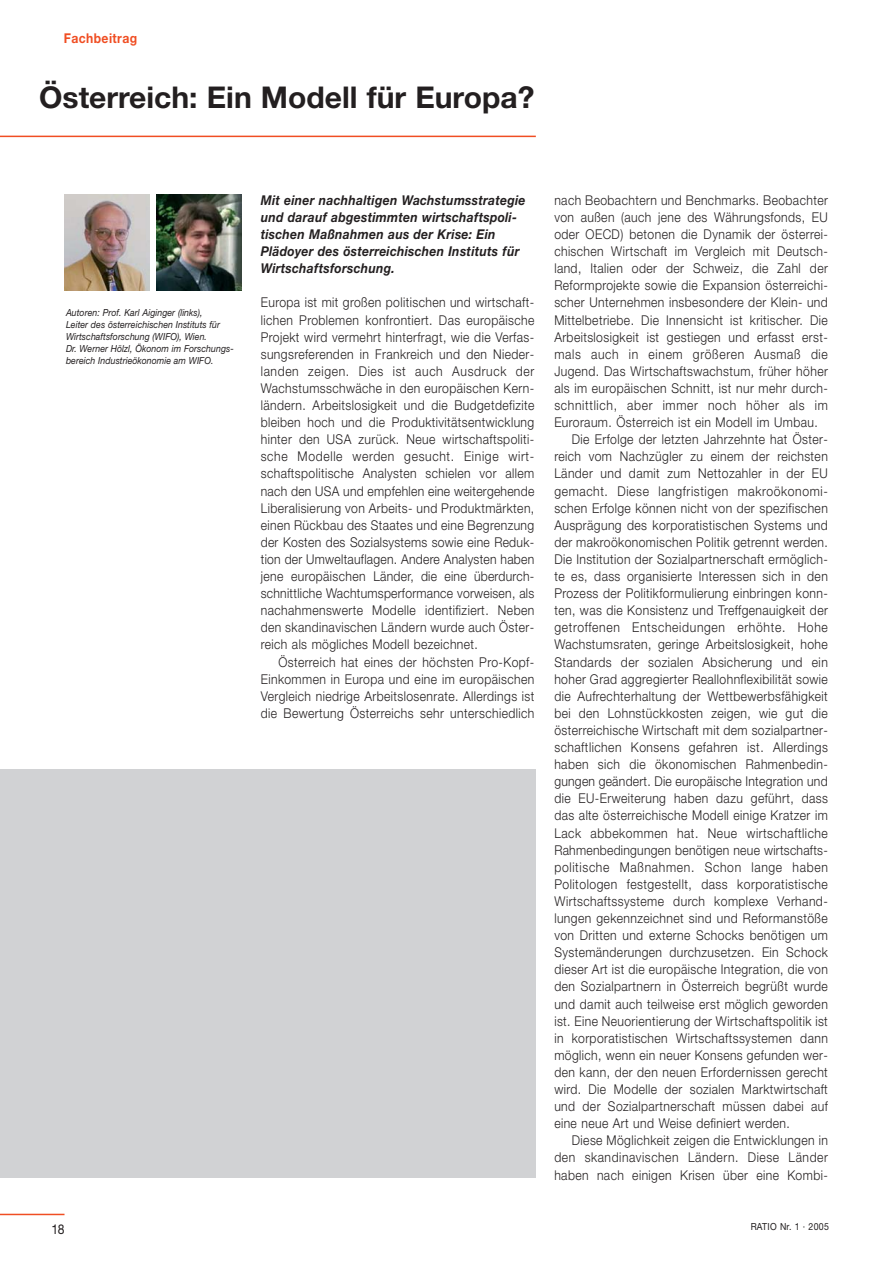
<style>
.page{position:relative;width:893px;height:1263px;background:#fff}
.page>*{position:absolute;margin:0;border:0;box-sizing:border-box;transform-origin:0 0}
.t1{font:700 30px "Helvetica Neue";color:#231f20}
.t2{font:300 13.5px/17.1px "Helvetica Neue";letter-spacing:.035em;color:#231f20;text-align:justify;scale:.9 1}
.t3{font:italic 700 13.5px/17.1px "Helvetica Neue";letter-spacing:.02em;color:#231f20;scale:.9 1}
.t4{font:300 13.5px "Helvetica Neue";letter-spacing:.055em;color:#231f20;scale:.9 1}
.t5{font:700 13.5px "Helvetica Neue";letter-spacing:.035em;color:#f04e23;scale:.9 1}
.t6{font:13.5px "Helvetica Neue";color:#231f20;scale:.9 1}
.t7{font:italic 9.75px/12px "Helvetica Neue";letter-spacing:.005em;color:#231f20;scale:.9 1}
.t8{font:9.75px "Helvetica Neue";letter-spacing:.035em;color:#231f20;scale:.9 1}
</style>
<div class="page">
<hr style="left:0;top:1214px;width:64px;height:1px;background:#f04e23">
<hr style="left:0;top:136px;width:536px;height:1px;background:#f04e23">
<div style="left:0;top:769px;width:536px;height:409px;background:#d1d2d4"></div>
<img style="left:64px;top:195px;width:86px;height:95px">
<img style="left:157px;top:195px;width:85px;height:95px">
<p class="t5" style="left:64px;top:33px;width:83px">Fachbeitrag</p>
<h1 class="t1" style="left:39px;top:87px;width:496px">Österreich: Ein Modell für Europa?</h1>
<p class="t7" style="left:66px;top:307px;width:188px">Autoren: Prof. Karl Aiginger (links),<br>Leiter des österreichischen Instituts für Wirtschaftsforschung (WIFO), Wien.<br>Dr. Werner Hölzl, Ökonom im Forschungs&shy;bereich Industrieökonomie am WIFO.</p>
<p class="t3" style="left:261px;top:193px;width:296px">Mit einer nachhaltigen Wachstumsstrategie und darauf abgestimmten wirtschaftspoli&shy;tischen Maßnahmen aus der Krise: Ein Plädoyer des österreichischen Instituts für Wirtschaftsforschung.</p>
<p class="t2" style="left:261px;top:295px;width:305px">Europa ist mit großen politischen und wirtschaft&shy;lichen Problemen konfrontiert. Das europäische Projekt wird vermehrt hinterfragt, wie die Verfas&shy;sungsreferenden in Frankreich und den Nieder&shy;landen zeigen. Dies ist auch Ausdruck der Wachstumsschwäche in den europäischen Kern&shy;ländern. Arbeitslosigkeit und die Budgetdefizite bleiben hoch und die Produktivitätsentwicklung hinter den USA zurück. Neue wirtschaftspoliti&shy;sche Modelle werden gesucht. Einige wirt&shy;schaftspolitische Analysten schielen vor allem nach den USA und empfehlen eine weitergehende Liberalisierung von Arbeits- und Produktmärkten, einen Rückbau des Staates und eine Begrenzung der Kosten des Sozialsystems sowie eine Reduk&shy;tion der Umweltauflagen. Andere Analysten haben jene europäischen Länder, die eine überdurch&shy;schnittliche Wachtumsperformance vorweisen, als nachahmenswerte Modelle identifiziert. Neben den skandinavischen Ländern wurde auch Öster&shy;reich als mögliches Modell bezeichnet.</p>
<p class="t2" style="left:261px;top:654px;width:305px;text-indent:18px">Österreich hat eines der höchsten Pro-Kopf-Einkommen in Europa und eine im europäischen Vergleich niedrige Arbeitslosenrate. Allerdings ist die Bewertung Österreichs sehr unterschiedlich</p>
<p class="t2" style="left:554px;top:193px;width:305px">nach Beobachtern und Benchmarks. Beobachter</p>
<p class="t2" style="left:554px;top:210px;width:305px">von außen (auch jene des Währungsfonds, EU</p>
<p class="t2" style="left:554px;top:227px;width:305px">oder OECD) betonen die Dynamik der österrei-</p>
<p class="t2" style="left:554px;top:244px;width:305px">chischen Wirtschaft im Vergleich mit Deutsch-</p>
<p class="t2" style="left:554px;top:261px;width:305px">land, Italien oder der Schweiz, die Zahl der</p>
<p class="t2" style="left:554px;top:278px;width:305px">Reformprojekte sowie die Expansion österreichi-</p>
<p class="t2" style="left:554px;top:295px;width:305px">scher Unternehmen insbesondere der Klein- und</p>
<p class="t2" style="left:554px;top:312px;width:305px">Mittelbetriebe. Die Innensicht ist kritischer. Die</p>
<p class="t2" style="left:554px;top:330px;width:305px">Arbeitslosigkeit ist gestiegen und erfasst erst-</p>
<p class="t4" style="left:554px;top:349px;width:305px">mals auch in einem größeren Ausmaß die</p>
<p class="t2" style="left:554px;top:364px;width:305px">Jugend. Das Wirtschaftswachstum, früher höher</p>
<p class="t2" style="left:554px;top:381px;width:305px">als im europäischen Schnitt, ist nur mehr durch-</p>
<p class="t4" style="left:554px;top:400px;width:305px">schnittlich, aber immer noch höher als im</p>
<p class="t2" style="left:554px;top:415px;width:294px">Euroraum. Österreich ist ein Modell im Umbau.</p>
<p class="t2" style="left:572px;top:432px;width:286px">Die Erfolge der letzten Jahrzehnte hat Öster-</p>
<p class="t2" style="left:554px;top:449px;width:305px">reich vom Nachzügler zu einem der reichsten</p>
<p class="t2" style="left:554px;top:466px;width:305px">Länder und damit zum Nettozahler in der EU</p>
<p class="t2" style="left:554px;top:483px;width:305px">gemacht. Diese langfristigen makroökonomi-</p>
<p class="t2" style="left:554px;top:501px;width:305px">schen Erfolge können nicht von der spezifischen</p>
<p class="t2" style="left:554px;top:518px;width:305px">Ausprägung des korporatistischen Systems und</p>
<p class="t2" style="left:554px;top:535px;width:305px">der makroökonomischen Politik getrennt werden.</p>
<p class="t2" style="left:554px;top:552px;width:305px">Die Institution der Sozialpartnerschaft ermöglich-</p>
<p class="t2" style="left:554px;top:569px;width:305px">te es, dass organisierte Interessen sich in den</p>
<p class="t2" style="left:554px;top:586px;width:305px">Prozess der Politikformulierung einbringen konn-</p>
<p class="t2" style="left:554px;top:603px;width:305px">ten, was die Konsistenz und Treffgenauigkeit der</p>
<p class="t4" style="left:554px;top:623px;width:305px">getroffenen Entscheidungen erhöhte. Hohe</p>
<p class="t2" style="left:554px;top:637px;width:305px">Wachstumsraten, geringe Arbeitslosigkeit, hohe</p>
<p class="t2" style="left:554px;top:654px;width:305px">Standards der sozialen Absicherung und ein</p>
<p class="t2" style="left:554px;top:672px;width:305px">hoher Grad aggregierter Reallohnflexibilität sowie</p>
<p class="t2" style="left:554px;top:689px;width:305px">die Aufrechterhaltung der Wettbewerbsfähigkeit</p>
<p class="t2" style="left:554px;top:706px;width:305px">bei den Lohnstückkosten zeigen, wie gut die</p>
<p class="t2" style="left:554px;top:723px;width:305px">österreichische Wirtschaft mit dem sozialpartner-</p>
<p class="t2" style="left:554px;top:740px;width:305px">schaftlichen Konsens gefahren ist. Allerdings</p>
<p class="t2" style="left:554px;top:757px;width:305px">haben sich die ökonomischen Rahmenbedin-</p>
<p class="t2" style="left:554px;top:774px;width:305px">gungen geändert. Die europäische Integration und</p>
<p class="t2" style="left:554px;top:791px;width:305px">die EU-Erweiterung haben dazu geführt, dass</p>
<p class="t2" style="left:554px;top:808px;width:305px">das alte österreichische Modell einige Kratzer im</p>
<p class="t2" style="left:554px;top:825px;width:305px">Lack abbekommen hat. Neue wirtschaftliche</p>
<p class="t2" style="left:554px;top:843px;width:305px">Rahmenbedingungen benötigen neue wirtschafts-</p>
<p class="t4" style="left:554px;top:862px;width:305px">politische Maßnahmen. Schon lange haben</p>
<p class="t2" style="left:554px;top:877px;width:305px">Politologen festgestellt, dass korporatistische</p>
<p class="t2" style="left:554px;top:894px;width:305px">Wirtschaftssysteme durch komplexe Verhand-</p>
<p class="t2" style="left:554px;top:911px;width:305px">lungen gekennzeichnet sind und Reformanstöße</p>
<p class="t2" style="left:554px;top:928px;width:305px">von Dritten und externe Schocks benötigen um</p>
<p class="t2" style="left:554px;top:945px;width:305px">Systemänderungen durchzusetzen. Ein Schock</p>
<p class="t2" style="left:554px;top:962px;width:305px">dieser Art ist die europäische Integration, die von</p>
<p class="t2" style="left:554px;top:979px;width:305px">den Sozialpartnern in Österreich begrüßt wurde</p>
<p class="t2" style="left:554px;top:996px;width:305px">und damit auch teilweise erst möglich geworden</p>
<p class="t2" style="left:554px;top:1014px;width:305px">ist. Eine Neuorientierung der Wirtschaftspolitik ist</p>
<p class="t2" style="left:554px;top:1031px;width:305px">in korporatistischen Wirtschaftssystemen dann</p>
<p class="t2" style="left:554px;top:1048px;width:305px">möglich, wenn ein neuer Konsens gefunden wer-</p>
<p class="t2" style="left:554px;top:1065px;width:305px">den kann, der den neuen Erfordernissen gerecht</p>
<p class="t2" style="left:554px;top:1082px;width:305px">wird. Die Modelle der sozialen Marktwirtschaft</p>
<p class="t2" style="left:554px;top:1099px;width:305px">und der Sozialpartnerschaft müssen dabei auf</p>
<p class="t2" style="left:554px;top:1116px;width:263px">eine neue Art und Weise definiert werden.</p>
<p class="t2" style="left:572px;top:1133px;width:286px">Diese Möglichkeit zeigen die Entwicklungen in</p>
<p class="t2" style="left:554px;top:1150px;width:305px">den skandinavischen Ländern. Diese Länder</p>
<p class="t2" style="left:554px;top:1167px;width:305px">haben nach einigen Krisen über eine Kombi-</p>
<p class="t6" style="left:51px;top:1224px;width:16px">18</p>
<p class="t8" style="left:750px;top:1223px;width:88px">RATIO Nr. 1 · 2005</p>
</div>
